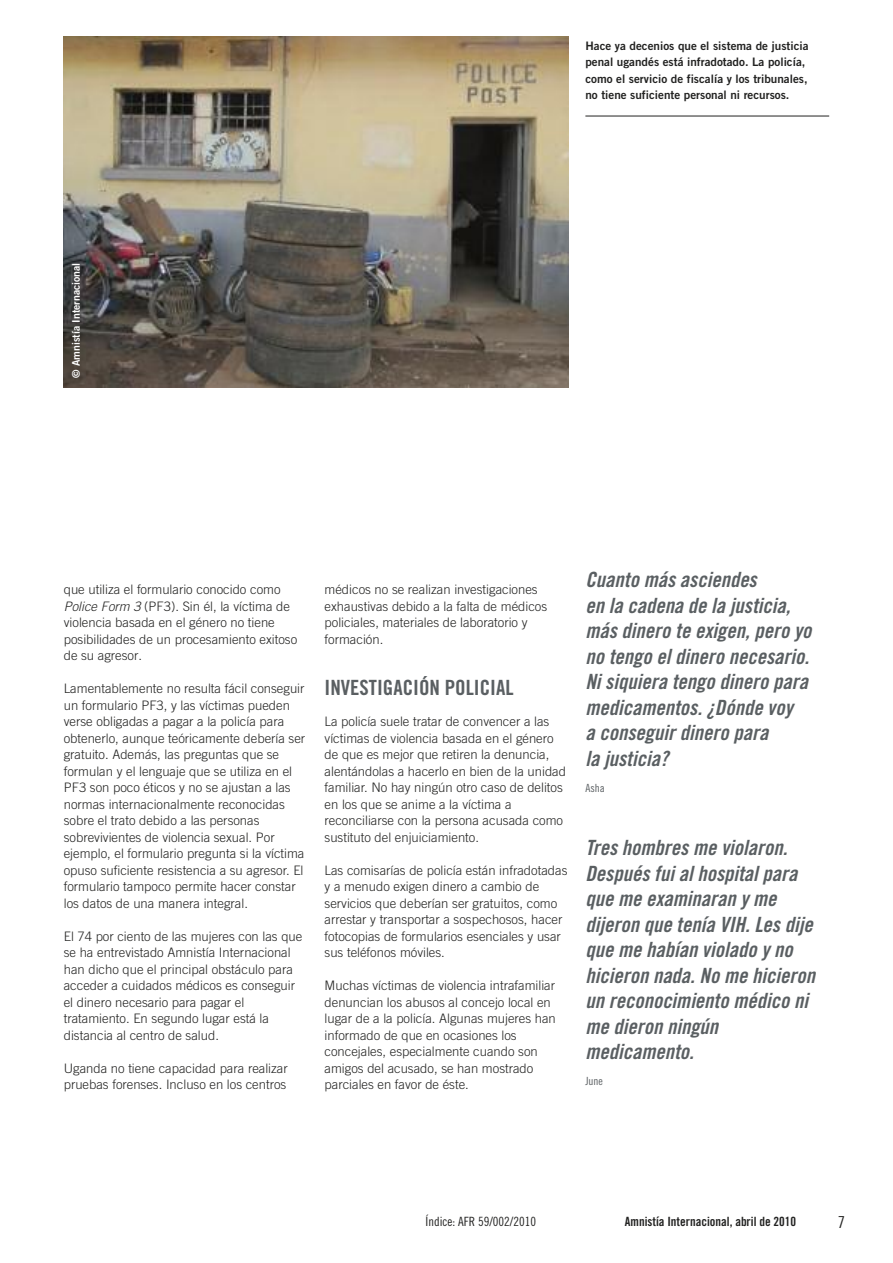
<style>
.page{position:relative;width:893px;height:1263px;background:#fff}
.page>*{position:absolute;margin:0;border:0;box-sizing:border-box;transform-origin:0 0}
.t1{font:21px/25.5px "Amnesty Trade Gothic Bd Cn 20 Ob";color:#5a5f62}
.t2{font:21px "Amnesty Trade Gothic Bd Cn 20";color:#5a5f62}
.t3{font:16.5px "Amnesty Trade Gothic Cn 18";color:#222221}
.t4{font:300 13.05px/16.5px "Amnesty Trade Gothic";color:#222221}
.t5{font:12.75px "Amnesty Trade Gothic Bd Cn 20";color:#222221}
.t6{font:12.75px "Amnesty Trade Gothic Cn 18";color:#222221}
.t7{font:11.7px/16.5px "Amnesty Trade Gothic Bd 2";color:#222221}
.t8{font:11.25px "Amnesty Trade Gothic Cn 18";color:#5a5f62}
.t9{font:10.5px "Amnesty Trade Gothic Bd 2";color:#fff}
.s1{font-style:italic}
</style>
<div class="page">
<img style="left:64px;top:37px;width:504px;height:350px">
<hr style="left:585px;top:116px;width:244px;height:1px;background:#222221">
<p class="t9" style="left:70px;top:378px;width:117px;rotate:-90deg">© Amnistía Internacional</p>
<p class="t7" style="left:585px;top:37px;width:225px">Hace ya decenios que el sistema de justicia penal ugandés está infradotado. La policía, como el servicio de fiscalía y los tribunales, no tiene suficiente personal ni recursos.</p>
<p class="t4" style="left:64px;top:581px;width:235px">que utiliza el formulario conocido como <span class="s1">Police Form 3</span> (PF3). Sin él, la víctima de violencia basada en el género no tiene posibilidades de un procesamiento exitoso de su agresor.</p>
<p class="t4" style="left:64px;top:680px;width:243px">Lamentablemente no resulta fácil conseguir un formulario PF3, y las víctimas pueden verse obligadas a pagar a la policía para obtenerlo, aunque teóricamente debería ser gratuito. Además, las preguntas que se formulan y el lenguaje que se utiliza en el PF3 son poco éticos y no se ajustan a las normas internacionalmente reconocidas sobre el trato debido a las personas sobrevivientes de violencia sexual. Por ejemplo, el formulario pregunta si la víctima opuso suficiente resistencia a su agresor. El formulario tampoco permite hacer constar los datos de una manera integral.</p>
<p class="t4" style="left:64px;top:927px;width:240px">El 74 por ciento de las mujeres con las que se ha entrevistado Amnistía Internacional han dicho que el principal obstáculo para acceder a cuidados médicos es conseguir el dinero necesario para pagar el tratamiento. En segundo lugar está la distancia al centro de salud.</p>
<p class="t4" style="left:64px;top:1059px;width:226px">Uganda no tiene capacidad para realizar pruebas forenses. Incluso en los centros</p>
<p class="t4" style="left:325px;top:581px;width:224px">médicos no se realizan investigaciones exhaustivas debido a la falta de médicos policiales, materiales de laboratorio y formación.</p>
<h1 class="t2" style="left:325px;top:675px;width:190px">INVESTIGACIÓN POLICIAL</h1>
<p class="t4" style="left:325px;top:713px;width:243px">La policía suele tratar de convencer a las víctimas de violencia basada en el género de que es mejor que retiren la denuncia, alentándolas a hacerlo en bien de la unidad familiar. No hay ningún otro caso de delitos en los que se anime a la víctima a reconciliarse con la persona acusada como sustituto del enjuiciamiento.</p>
<p class="t4" style="left:325px;top:861px;width:244px">Las comisarías de policía están infradotadas y a menudo exigen dinero a cambio de servicios que deberían ser gratuitos, como arrestar y transportar a sospechosos, hacer fotocopias de formularios esenciales y usar sus teléfonos móviles.</p>
<p class="t4" style="left:325px;top:977px;width:233px">Muchas víctimas de violencia intrafamiliar denuncian los abusos al concejo local en lugar de a la policía. Algunas mujeres han informado de que en ocasiones los concejales, especialmente cuando son amigos del acusado, se han mostrado parciales en favor de éste.</p>
<h1 class="t1" style="left:585px;top:567px;width:228px">Cuanto más asciendes<br>en la cadena de la justicia, más dinero te exigen, pero yo no tengo el dinero necesario.<br>Ni siquiera tengo dinero para medicamentos. ¿Dónde voy<br>a conseguir dinero para<br>la justicia?</h1>
<p class="t8" style="left:585px;top:781px;width:21px">Asha</p>
<h1 class="t1" style="left:585px;top:835px;width:231px">Tres hombres me violaron.<br>Después fui al hospital para que me examinaran y me dijeron que tenía VIH. Les dije que me habían violado y no hicieron nada. No me hicieron un reconocimiento médico ni me dieron ningún medicamento.</h1>
<p class="t8" style="left:585px;top:1074px;width:19px">June</p>
<p class="t6" style="left:426px;top:1213px;width:112px">Índice: AFR 59/002/2010</p>
<p class="t5" style="left:625px;top:1213px;width:173px">Amnistía Internacional, abril de 2010</p>
<p class="t3" style="left:838px;top:1212px;width:9px">7</p>
</div>
